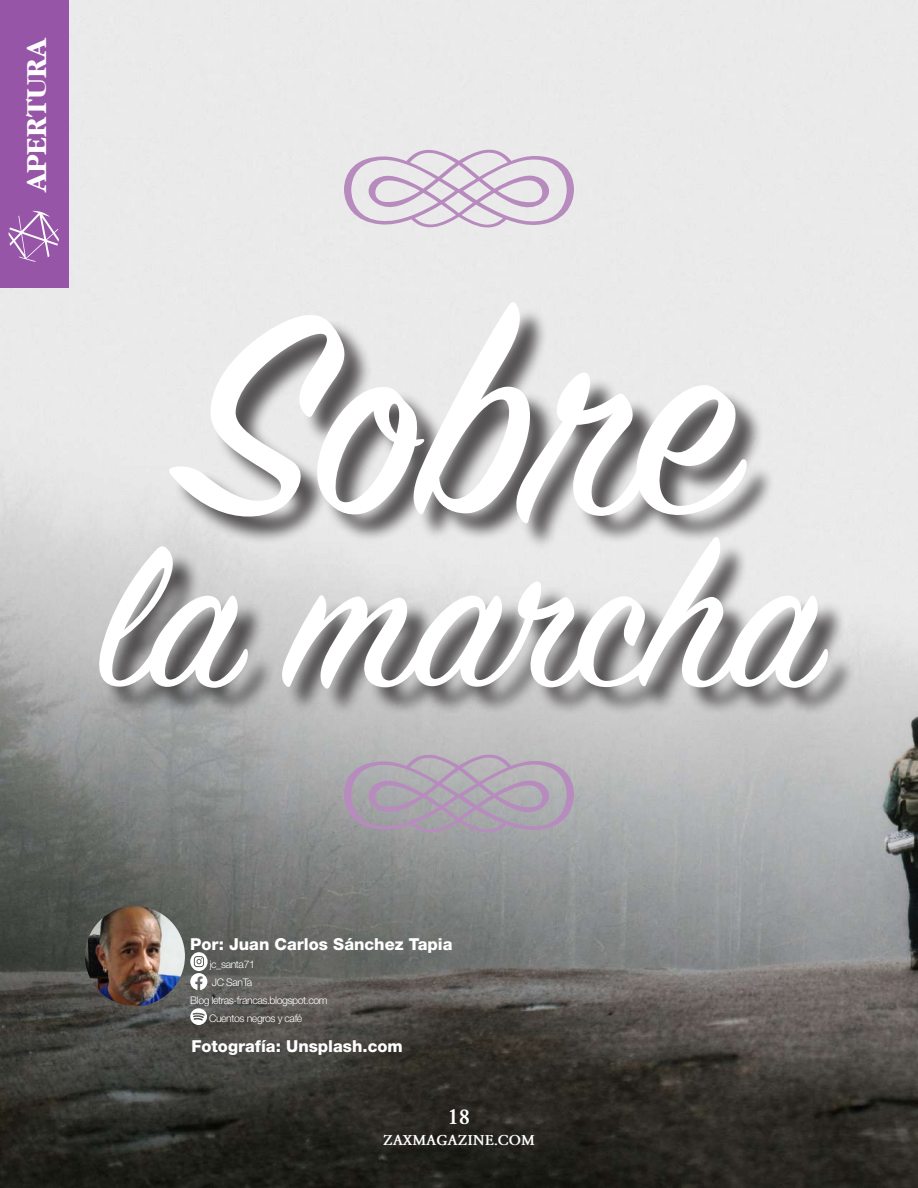
<style>
.page{position:relative;width:918px;height:1188px;background:#fff}
.page>*{position:absolute;margin:0;border:0;box-sizing:border-box;transform-origin:0 0}
.t1{font:315px "Sign Painter House Script";color:#fff}
.t2{font:222px "Sign Painter House Script";color:#fff}
.t3{font:700 30px "Garamond";color:#fff}
.t4{font:700 22.5px "Garamond";color:#fff}
.t5{font:800 16.5px "Helvetica Neue LT Std";color:#fff}
.t6{font:700 15px "Garamond";color:#fff}
.t7{font:300 10.5px "Helvetica Neue LT Std";letter-spacing:-.04em;color:#fff}
</style>
<div class="page">
<img style="left:0;top:0;width:918px;height:1188px">
<div style="left:0;top:0;width:68px;height:288px;background:#9655a6"></div>
<svg style="left:8px;top:211px;width:51px;height:51px"></svg>
<img style="left:85px;top:906px;width:100px;height:100px;border-radius:50px">
<svg style="left:190px;top:952px;width:18px;height:38px"></svg>
<svg style="left:190px;top:1008px;width:17px;height:17px"></svg>
<svg style="left:344px;top:754px;width:230px;height:79px;background:#aea4b1"></svg>
<svg style="left:344px;top:149px;width:230px;height:79px;background:#ddd1de"></svg>
<div style="left:103px;top:307px;width:753px;height:410px;background:#231f20;opacity:.75"></div>
<h3 class="t3" style="left:21px;top:192px;width:157px;rotate:-90deg">APERTURA</h3>
<h1 class="t1" style="left:182px;top:223px;width:555px">Sobre</h1>
<h2 class="t2" style="left:98px;top:482px;width:723px">la marcha</h2>
<h3 class="t5" style="left:190px;top:934px;width:264px">Por: Juan Carlos Sánchez Tapia</h3>
<p class="t7" style="left:210px;top:958px;width:47px">jc_santa71</p>
<p class="t7" style="left:212px;top:976px;width:42px">JC SanTa</p>
<p class="t7" style="left:190px;top:994px;width:139px">Blog letras-francas.blogspot.com</p>
<p class="t7" style="left:209px;top:1012px;width:95px">Cuentos negros y café</p>
<h3 class="t5" style="left:191px;top:1037px;width:213px">Fotografía: Unsplash.com</h3>
<h3 class="t4" style="left:448px;top:1107px;width:24px">18</h3>
<h3 class="t6" style="left:383px;top:1134px;width:153px">ZAXMAGAZINE.COM</h3>
</div>
